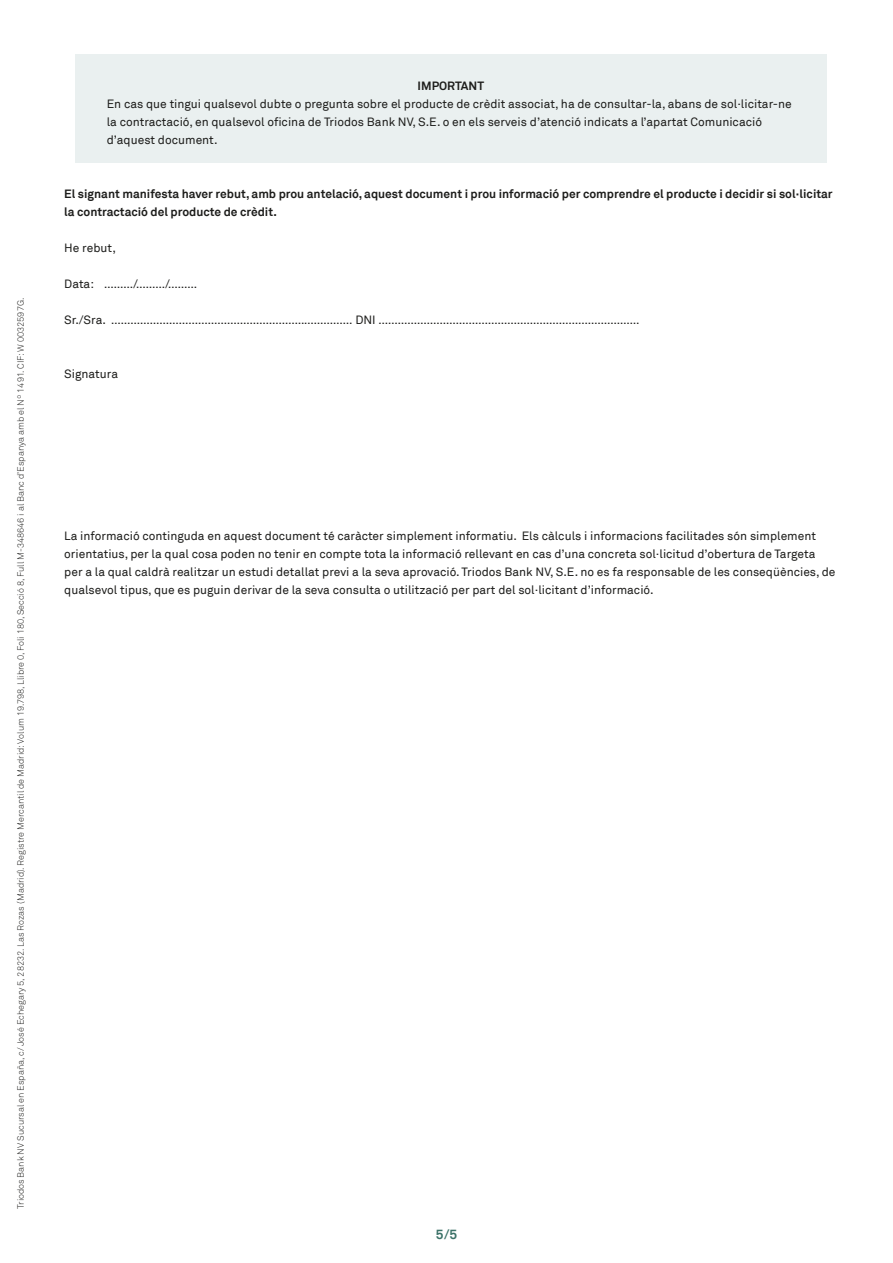
<style>
.page{position:relative;width:893px;height:1263px;background:#fff}
.page>*{position:absolute;margin:0;border:0;box-sizing:border-box;transform-origin:0 0}
.t1{font:700 13.5px "Akkurat";color:#3c7268}
.t2{font:12px/18px "Akkurat";color:#1d1d1b}
.t3{font:700 12px/18px "Akkurat";color:#1d1d1b}
.t4{font:300 9px "Akkurat";color:#1d1d1b}
</style>
<div class="page">
<div style="left:75px;top:54px;width:751px;height:109px;background:#eaf0f0"></div>
<p class="t4" style="left:15px;top:1209px;width:913px;rotate:-90deg">Triodos Bank NV Sucursal en España, c/ José Echegary 5, 28232. Las Rozas (Madrid). Registre Mercantil de Madrid: Volum 19.798, Llibre 0, Foli 180, Secció 8, Full M-348646 i al Banc d’Espanya amb el Nº 1491. CIF: W 0032597G.</p>
<p class="t3" style="left:418px;top:77px;width:68px">IMPORTANT</p>
<p class="t2" style="left:107px;top:95px;width:687px">En cas que tingui qualsevol dubte o pregunta sobre el producte de crèdit associat, ha de consultar-la, abans de sol·licitar-ne la contractació, en qualsevol oficina de Triodos Bank NV, S.E. o en els serveis d’atenció indicats a l’apartat Comunicació d’aquest document.</p>
<p class="t3" style="left:64px;top:185px;width:770px">El signant manifesta haver rebut, amb prou antelació, aquest document i prou informació per comprendre el producte i decidir si sol·licitar la contractació del producte de crèdit.</p>
<p class="t2" style="left:64px;top:239px;width:53px">He rebut,</p>
<p class="t2" style="left:64px;top:275px;width:134px">Data: ………/………/………</p>
<p class="t2" style="left:64px;top:311px;width:577px">Sr./Sra. ………………………………………………………………… DNI ………………………………………………………………………</p>
<p class="t2" style="left:64px;top:365px;width:55px">Signatura</p>
<p class="t2" style="left:64px;top:527px;width:773px">La informació continguda en aquest document té caràcter simplement informatiu. Els càlculs i informacions facilitades són simplement orientatius, per la qual cosa poden no tenir en compte tota la informació rellevant en cas d’una concreta sol·licitud d’obertura de Targeta per a la qual caldrà realitzar un estudi detallat previ a la seva aprovació. Triodos Bank NV, S.E. no es fa responsable de les conseqüències, de qualsevol tipus, que es puguin derivar de la seva consulta o utilització per part del sol·licitant d’informació.</p>
<p class="t1" style="left:436px;top:1225px;width:23px">5/5</p>
</div>
